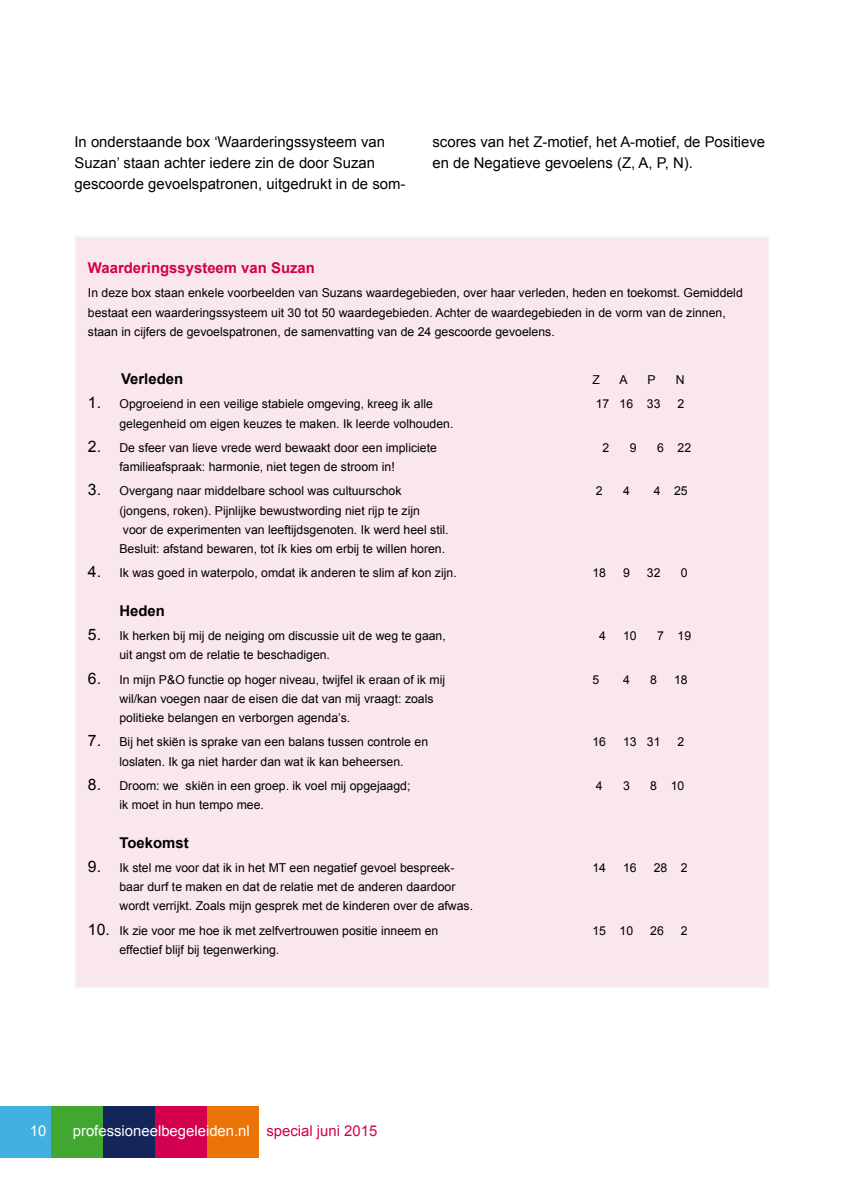
<style>
.page{position:relative;width:844px;height:1191px;background:#fff}
.page>*{position:absolute;margin:0;border:0;box-sizing:border-box;transform-origin:0 0}
.t1{font:14.88px/21px "Arial";color:#000}
.t2{font:14.88px "Arial";color:#fff}
.t3{font:700 14.88px "Arial";color:#d2004f}
.t4{font:700 14.88px "Arial";color:#000}
.t5{font:12.25px/19.2px "Arial";color:#000}
.s1{font-size:15.75px}
.s2{color:#d3004f}
</style>
<div class="page">
<div style="left:0;top:1105px;width:52px;height:52px;background:#41b1e1"></div>
<div style="left:207px;top:1105px;width:51px;height:52px;background:#eb7408"></div>
<div style="left:155px;top:1105px;width:52px;height:52px;background:#d3004f"></div>
<div style="left:103px;top:1105px;width:52px;height:52px;background:#14255a"></div>
<div style="left:52px;top:1105px;width:51px;height:52px;background:#41a731"></div>
<div style="left:74px;top:236px;width:695px;height:752px;background:#fae6ed"></div>
<p class="t1" style="left:74px;top:131px;width:332px">In onderstaande box ‘Waarderingssysteem van<br>Suzan’ staan achter iedere zin de door Suzan gescoorde gevoelspatronen, uitgedrukt in de som-</p>
<p class="t1" style="left:432px;top:131px;width:334px">scores van het Z-motief, het A-motief, de Positieve en de Negatieve gevoelens (Z, A, P, N).</p>
<p class="t3" style="left:88px;top:258px;width:228px">Waarderingssysteem van Suzan</p>
<p class="t5" style="left:88px;top:283px;width:656px">In deze box staan enkele voorbeelden van Suzans waardegebieden, over haar verleden, heden en toekomst. Gemiddeld bestaat een waarderingssysteem uit 30 tot 50 waardegebieden. Achter de waardegebieden in de vorm van de zinnen, staan in cijfers de gevoelspatronen, de samenvatting van de 24 gescoorde gevoelens.</p>
<p class="t4" style="left:121px;top:369px;width:64px">Verleden</p>
<p class="t5" style="left:592px;top:370px;width:9px">Z</p>
<p class="t5" style="left:619px;top:370px;width:10px">A</p>
<p class="t5" style="left:647px;top:370px;width:10px">P</p>
<p class="t5" style="left:675px;top:370px;width:10px">N</p>
<p class="t5" style="left:88px;top:395px;width:346px"><span class="s1">1.</span> Opgroeiend in een veilige stabiele omgeving, kreeg ik alle</p>
<p class="t5" style="left:595px;top:395px;width:66px">17 16 33</p>
<p class="t5" style="left:677px;top:395px;width:8px">2</p>
<p class="t5" style="left:119px;top:414px;width:335px">gelegenheid om eigen keuzes te maken. Ik leerde volhouden.</p>
<p class="t5" style="left:88px;top:438px;width:350px"><span class="s1">2.</span> De sfeer van lieve vrede werd bewaakt door een impliciete</p>
<p class="t5" style="left:602px;top:438px;width:8px">2</p>
<p class="t5" style="left:629px;top:438px;width:8px">9</p>
<p class="t5" style="left:657px;top:438px;width:36px">6 22</p>
<p class="t5" style="left:119px;top:457px;width:277px">familieafspraak: harmonie, niet tegen de stroom in!</p>
<p class="t5" style="left:88px;top:481px;width:315px"><span class="s1">3.</span> Overgang naar middelbare school was cultuurschok</p>
<p class="t5" style="left:595px;top:481px;width:8px">2</p>
<p class="t5" style="left:623px;top:481px;width:8px">4</p>
<p class="t5" style="left:653px;top:481px;width:36px">4 25</p>
<p class="t5" style="left:119px;top:501px;width:330px">(jongens, roken). Pijnlijke bewustwording niet rijp te zijn<br>voor de experimenten van leeftijdsgenoten. Ik werd heel stil.<br>Besluit: afstand bewaren, tot ík kies om erbij te willen horen.</p>
<p class="t5" style="left:88px;top:563px;width:370px"><span class="s1">4.</span> Ik was goed in waterpolo, omdat ik anderen te slim af kon zijn.</p>
<p class="t5" style="left:592px;top:563px;width:15px">18</p>
<p class="t5" style="left:623px;top:563px;width:8px">9</p>
<p class="t5" style="left:646px;top:563px;width:15px">32</p>
<p class="t5" style="left:680px;top:563px;width:8px">0</p>
<p class="t4" style="left:119px;top:601px;width:47px">Heden</p>
<p class="t5" style="left:88px;top:626px;width:359px"><span class="s1">5.</span> Ik herken bij mij de neiging om discussie uit de weg te gaan,</p>
<p class="t5" style="left:599px;top:626px;width:8px">4</p>
<p class="t5" style="left:623px;top:626px;width:15px">10</p>
<p class="t5" style="left:657px;top:626px;width:36px">7 19</p>
<p class="t5" style="left:119px;top:645px;width:212px">uit angst om de relatie te beschadigen.</p>
<p class="t5" style="left:88px;top:670px;width:358px"><span class="s1">6.</span> In mijn P&amp;O functie op hoger niveau, twijfel ik eraan of ik mij</p>
<p class="t5" style="left:592px;top:670px;width:8px">5</p>
<p class="t5" style="left:623px;top:670px;width:8px">4</p>
<p class="t5" style="left:650px;top:670px;width:8px">8</p>
<p class="t5" style="left:674px;top:670px;width:15px">18</p>
<p class="t5" style="left:119px;top:689px;width:315px">wil/kan voegen naar de eisen die dat van mij vraagt: zoals politieke belangen en verborgen agenda’s.</p>
<p class="t5" style="left:88px;top:732px;width:341px"><span class="s1">7.</span> Bij het skiën is sprake van een balans tussen controle en</p>
<p class="t5" style="left:592px;top:732px;width:15px">16</p>
<p class="t5" style="left:623px;top:732px;width:39px">13 31</p>
<p class="t5" style="left:677px;top:732px;width:8px">2</p>
<p class="t5" style="left:119px;top:752px;width:285px">loslaten. Ik ga niet harder dan wat ik kan beheersen.</p>
<p class="t5" style="left:88px;top:776px;width:324px"><span class="s1">8.</span> Droom: we skiën in een groep. ik voel mij opgejaagd;</p>
<p class="t5" style="left:595px;top:776px;width:8px">4</p>
<p class="t5" style="left:623px;top:776px;width:8px">3</p>
<p class="t5" style="left:650px;top:776px;width:36px">8 10</p>
<p class="t5" style="left:119px;top:795px;width:146px">ik moet in hun tempo mee.</p>
<p class="t4" style="left:119px;top:832px;width:71px">Toekomst</p>
<p class="t5" style="left:88px;top:858px;width:368px"><span class="s1">9.</span> Ik stel me voor dat ik in het MT een negatief gevoel bespreek-</p>
<p class="t5" style="left:592px;top:858px;width:15px">14</p>
<p class="t5" style="left:623px;top:858px;width:15px">16</p>
<p class="t5" style="left:653px;top:858px;width:36px">28 2</p>
<p class="t5" style="left:119px;top:877px;width:355px">baar durf te maken en dat de relatie met de anderen daardoor wordt verrijkt. Zoals mijn gesprek met de kinderen over de afwas.</p>
<p class="t5" style="left:88px;top:920px;width:352px"><span class="s1">10.</span> Ik zie voor me hoe ik met zelfvertrouwen positie inneem en</p>
<p class="t5" style="left:592px;top:920px;width:42px">15 10</p>
<p class="t5" style="left:650px;top:920px;width:15px">26</p>
<p class="t5" style="left:680px;top:920px;width:8px">2</p>
<p class="t5" style="left:119px;top:940px;width:161px">effectief blijf bij tegenwerking.</p>
<p class="t2" style="left:30px;top:1120px;width:18px">10</p>
<p class="t2" style="left:73px;top:1121px;width:306px">professioneelbegeleiden.nl <span class="s2">special juni 2015</span></p>
</div>
